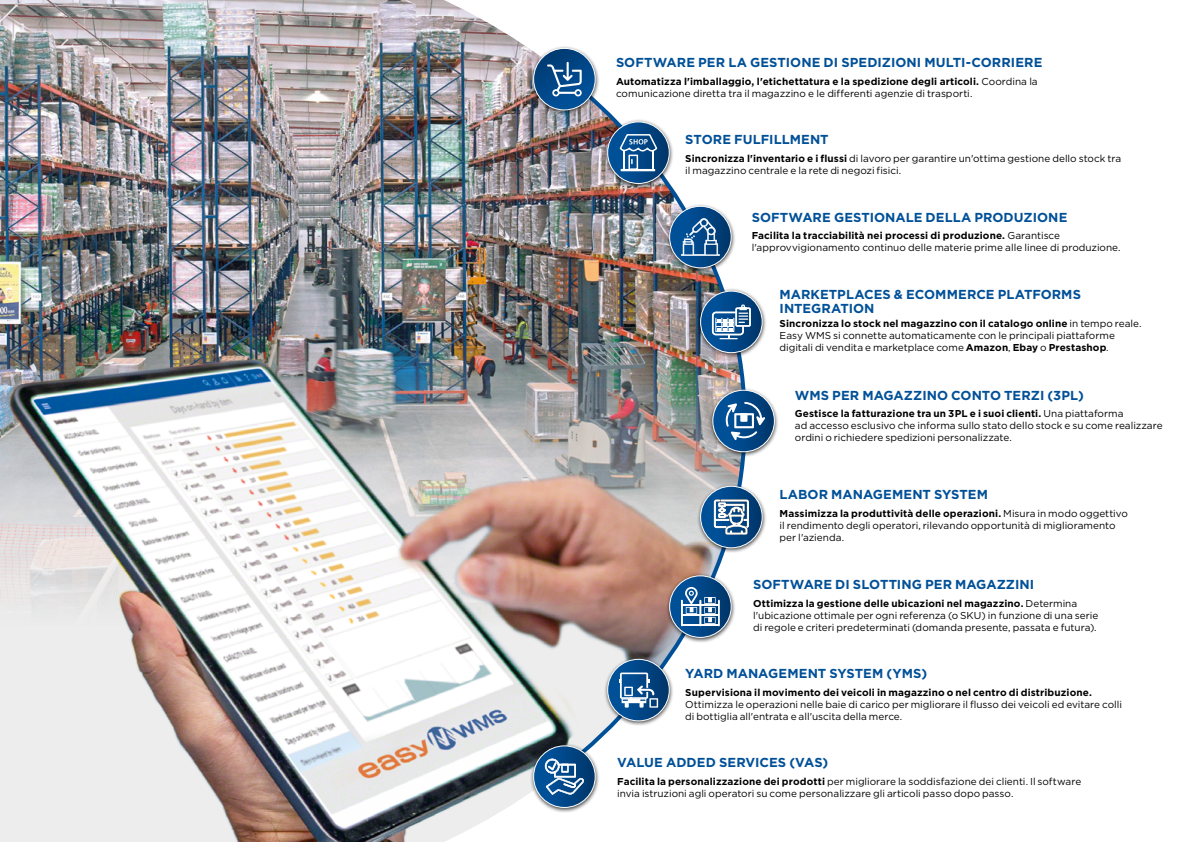
<style>
.page{position:relative;width:1191px;height:842px;background:#fff}
.page>*{position:absolute;margin:0;border:0;box-sizing:border-box;transform-origin:0 0}
.t1{font:700 13px/14px "Gotham";letter-spacing:.005em;color:#005098}
.t2{font:10px/12px "Gotham";color:#000}
.t3{font:700 10px "Gotham";letter-spacing:.01em;color:#000}
.s1{font-weight:700}
</style>
<div class="page">
<img style="left:0;top:0;width:553px;height:842px">
<img style="left:553px;top:103px;width:193px;height:640px">
<div style="left:530px;top:45px;width:70px;height:70px;background:#000;opacity:.75"></div>
<svg style="left:533px;top:48px;width:62px;height:62px"></svg>
<div style="left:533px;top:48px;width:62px;height:62px;border:1px solid #fff;border-radius:50%"></div>
<svg style="left:547px;top:62px;width:34px;height:34px"></svg>
<div style="left:604px;top:119px;width:70px;height:70px;background:#000;opacity:.75"></div>
<svg style="left:607px;top:122px;width:62px;height:61px"></svg>
<div style="left:607px;top:122px;width:62px;height:62px;border:1px solid #fff;border-radius:50%"></div>
<hr style="left:620px;top:169px;width:35px;height:2px;background:#fff">
<svg style="left:618px;top:133px;width:40px;height:37px"></svg>
<div style="left:666px;top:203px;width:69px;height:70px;background:#000;opacity:.75"></div>
<svg style="left:669px;top:206px;width:62px;height:62px"></svg>
<div style="left:669px;top:206px;width:62px;height:62px;border:1px solid #fff;border-radius:50%"></div>
<svg style="left:681px;top:218px;width:39px;height:38px"></svg>
<div style="left:697px;top:288px;width:69px;height:70px;background:#000;opacity:.75"></div>
<svg style="left:700px;top:291px;width:62px;height:62px"></svg>
<div style="left:700px;top:291px;width:62px;height:62px;border:1px solid #fff;border-radius:50%"></div>
<svg style="left:712px;top:304px;width:39px;height:35px"></svg>
<div style="left:709px;top:387px;width:70px;height:70px;background:#000;opacity:.75"></div>
<svg style="left:713px;top:390px;width:61px;height:62px"></svg>
<div style="left:712px;top:390px;width:62px;height:62px;border:1px solid #fff;border-radius:50%"></div>
<svg style="left:725px;top:402px;width:40px;height:38px"></svg>
<div style="left:666px;top:573px;width:69px;height:70px;background:#000;opacity:.75"></div>
<svg style="left:669px;top:576px;width:62px;height:61px"></svg>
<div style="left:669px;top:576px;width:62px;height:62px;border:1px solid #fff;border-radius:50%"></div>
<hr style="left:718px;top:600px;width:2px;height:26px;background:#fff">
<hr style="left:699px;top:600px;width:2px;height:26px;background:#fff">
<hr style="left:682px;top:624px;width:37px;height:1px;background:#fff">
<hr style="left:682px;top:614px;width:37px;height:1px;background:#fff">
<hr style="left:682px;top:604px;width:37px;height:2px;background:#fff">
<svg style="left:704px;top:597px;width:11px;height:27px"></svg>
<svg style="left:681px;top:587px;width:16px;height:39px"></svg>
<div style="left:697px;top:483px;width:69px;height:70px;background:#000;opacity:.75"></div>
<svg style="left:700px;top:486px;width:62px;height:62px"></svg>
<div style="left:700px;top:486px;width:62px;height:62px;border:1px solid #fff;border-radius:50%"></div>
<svg style="left:714px;top:499px;width:35px;height:36px"></svg>
<div style="left:604px;top:656px;width:70px;height:70px;background:#000;opacity:.75"></div>
<svg style="left:607px;top:659px;width:62px;height:62px"></svg>
<div style="left:607px;top:659px;width:62px;height:62px;border:1px solid #fff;border-radius:50%"></div>
<svg style="left:619px;top:672px;width:39px;height:36px"></svg>
<div style="left:530px;top:743px;width:70px;height:70px;background:#000;opacity:.75"></div>
<svg style="left:533px;top:746px;width:62px;height:61px"></svg>
<div style="left:533px;top:746px;width:62px;height:62px;border:1px solid #fff;border-radius:50%"></div>
<svg style="left:545px;top:759px;width:39px;height:36px"></svg>
<h1 class="t1" style="left:616px;top:56px;width:428px">SOFTWARE PER LA GESTIONE DI SPEDIZIONI MULTI-CORRIERE</h1>
<p class="t2" style="left:616px;top:75px;width:423px"><span class="s1">Automatizza l'imballaggio, l'etichettatura e la spedizione degli articoli.</span> Coordina la comunicazione diretta tra il magazzino e le differenti agenzie di trasporti.</p>
<h1 class="t1" style="left:685px;top:133px;width:145px">STORE FULFILLMENT</h1>
<p class="t2" style="left:685px;top:152px;width:437px"><span class="s1">Sincronizza l'inventario e i flussi</span> di lavoro per garantire un'ottima gestione dello stock tra il magazzino centrale e la rete di negozi fisici.</p>
<h1 class="t1" style="left:752px;top:210px;width:317px">SOFTWARE GESTIONALE DELLA PRODUZIONE</h1>
<p class="t2" style="left:752px;top:229px;width:370px"><span class="s1">Facilita la tracciabilità nei processi di produzione.</span> Garantisce l'approvvigionamento continuo delle materie prime alle linee di produzione.</p>
<h1 class="t1" style="left:779px;top:287px;width:303px">MARKETPLACES &amp; ECOMMERCE PLATFORMS<br>INTEGRATION</h1>
<p class="t2" style="left:779px;top:318px;width:363px"><span class="s1">Sincronizza lo stock nel magazzino con il catalogo online</span> in tempo reale.<br>Easy WMS si connette automaticamente con le principali piattaforme digitali di vendita e marketplace come <span class="s1">Amazon</span>, <span class="s1">Ebay</span> o <span class="s1">Prestashop</span>.</p>
<h1 class="t1" style="left:795px;top:388px;width:290px">WMS PER MAGAZZINO CONTO TERZI (3PL)</h1>
<p class="t2" style="left:795px;top:408px;width:369px"><span class="s1">Gestisce la fatturazione tra un 3PL e i suoi clienti.</span> Una piattaforma<br>ad accesso esclusivo che informa sullo stato dello stock e su come realizzare ordini o richiedere spedizioni personalizzate.</p>
<h1 class="t1" style="left:779px;top:487px;width:210px">LABOR MANAGEMENT SYSTEM</h1>
<p class="t2" style="left:779px;top:507px;width:350px"><span class="s1">Massimizza la produttività delle operazioni.</span> Misura in modo oggettivo il rendimento degli operatori, rilevando opportunità di miglioramento per l'azienda.</p>
<h1 class="t1" style="left:753px;top:577px;width:283px">SOFTWARE DI SLOTTING PER MAGAZZINI</h1>
<p class="t2" style="left:753px;top:597px;width:347px"><span class="s1">Ottimizza la gestione delle ubicazioni nel magazzino.</span> Determina l'ubicazione ottimale per ogni referenza (o SKU) in funzione di una serie di regole e criteri predeterminati (domanda presente, passata e futura).</p>
<h1 class="t1" style="left:685px;top:666px;width:243px">YARD MANAGEMENT SYSTEM (YMS)</h1>
<p class="t3" style="left:685px;top:685px;width:408px">Supervisiona il movimento dei veicoli in magazzino o nel centro di distribuzione.</p>
<p class="t2" style="left:685px;top:698px;width:438px">Ottimizza le operazioni nelle baie di carico per migliorare il flusso dei veicoli ed evitare colli di bottiglia all'entrata e all'uscita della merce.</p>
<h1 class="t1" style="left:617px;top:755px;width:213px">VALUE ADDED SERVICES (VAS)</h1>
<p class="t2" style="left:617px;top:775px;width:465px"><span class="s1">Facilita la personalizzazione dei prodotti</span> per migliorare la soddisfazione dei clienti. Il software invia istruzioni agli operatori su come personalizzare gli articoli passo dopo passo.</p>
</div>
